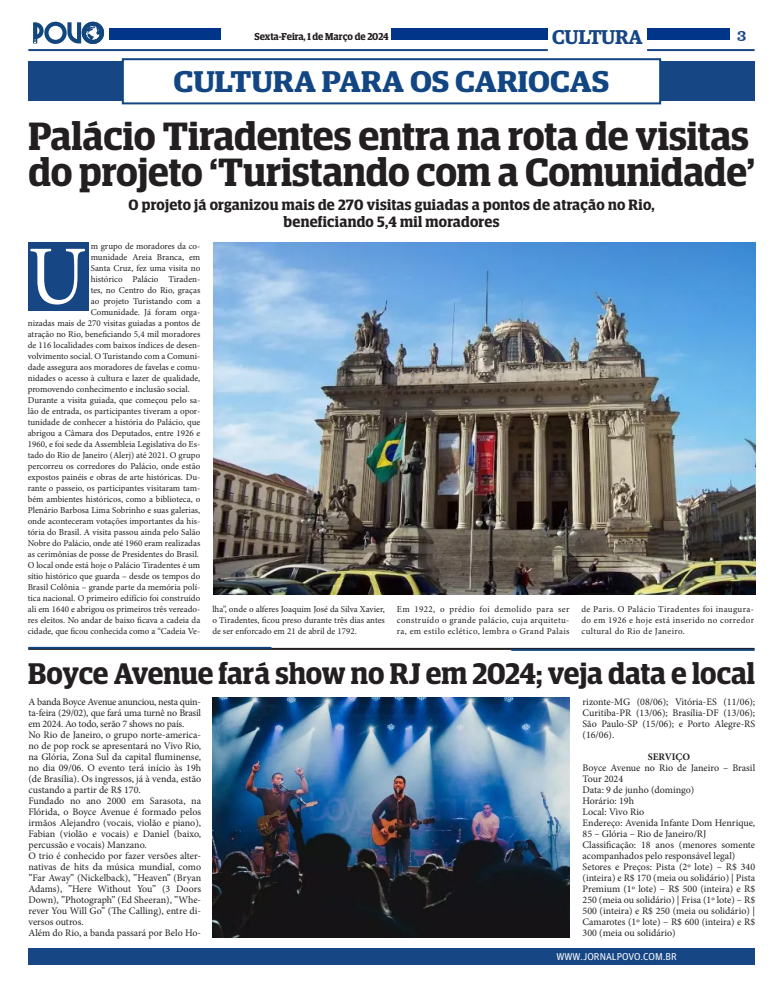
<style>
.page{position:relative;width:783px;height:993px;background:#fff}
.page>*{position:absolute;margin:0;border:0;box-sizing:border-box;transform-origin:0 0}
.t1{font:83.8px "Minion Pro";color:#fff;scale:.95 1}
.t2{font:600 39.5px/36.8px "Guardian Egyptian Display";letter-spacing:-.005em;color:#231f20}
.t3{font:600 30px "Guardian Egyptian Display";color:#114683;scale:1.1 1}
.t4{font:600 29.9px "Guardian Egyptian Display";letter-spacing:-.005em;color:#231f20}
.t5{font:600 20px "Guardian Egyptian";letter-spacing:-.02em;color:#174685}
.t6{font:16px "Clarendon BT";color:#174685}
.t7{font:600 15px/17px "Guardian Egyptian Display";letter-spacing:.015em;color:#231f20;text-align:center}
.t8{font:10px/11px "Minion Pro";color:#231f20;text-align:justify}
.t9{font:600 10px "Guardian Egyptian Display";color:#231f20}
.t10{font:10px "Guardian Agate Sans G1 D Regular";color:#fff}
.t11{font:700 10px "Minion Pro";letter-spacing:-.005em;color:#231f20}
.t12{font:9px/11px "Minion Pro";color:#231f20;text-align:justify}
</style>
<div class="page">
<div style="left:28px;top:947px;width:726px;height:17px;background:#174685"></div>
<svg style="left:33px;top:22px;width:71px;height:22px"></svg>
<div style="left:647px;top:28px;width:82px;height:12px;background:#003589"></div>
<hr style="left:647px;top:49px;width:107px;height:2px;background:#174685">
<div style="left:391px;top:28px;width:156px;height:12px;background:#003589"></div>
<hr style="left:28px;top:49px;width:519px;height:2px;background:#174685">
<div style="left:109px;top:28px;width:112px;height:12px;background:#003589"></div>
<div style="left:28px;top:61px;width:726px;height:40px;background:#174685"></div>
<div style="left:123px;top:59px;width:537px;height:44px;background:#fff"></div>
<div style="left:122px;top:58px;width:539px;height:46px;border:2px solid #114682"></div>
<hr style="left:28px;top:647px;width:726px;height:2px;background:#231f20">
<hr style="left:28px;top:646px;width:243px;height:2px;background:#114683">
<hr style="left:511px;top:648px;width:243px;height:2px;background:#114683">
<img style="left:212px;top:697px;width:357px;height:239px">
<img style="left:214px;top:242px;width:541px;height:352px">
<div style="left:28px;top:242px;width:60px;height:69px;background:#174685"></div>
<p class="t9" style="left:254px;top:31px;width:136px">Sexta-Feira, 1 de Março de 2024</p>
<h3 class="t5" style="left:552px;top:22px;width:92px">CULTURA</h3>
<h3 class="t6" style="left:736px;top:25px;width:11px">3</h3>
<p class="t3" style="left:173px;top:65px;width:397px">CULTURA PARA OS CARIOCAS</p>
<p class="t2" style="left:28px;top:117px;width:728px">Palácio Tiradentes entra na rota de visitas do projeto ‘Turistando com a Comunidade’</p>
<p class="t7" style="left:128px;top:196px;width:527px">O projeto já organizou mais de 270 visitas guiadas a pontos de atração no Rio, beneficiando 5,4 mil moradores</p>
<p class="t12" style="left:91px;top:241px;width:111px">m grupo de moradores da co-</p>
<p class="t12" style="left:91px;top:252px;width:111px">munidade Areia Branca, em</p>
<p class="t12" style="left:91px;top:263px;width:111px">Santa Cruz, fez uma visita no</p>
<p class="t12" style="left:91px;top:274px;width:111px">histórico Palácio Tiraden-</p>
<p class="t12" style="left:91px;top:285px;width:111px">tes, no Centro do Rio, graças</p>
<p class="t12" style="left:91px;top:296px;width:111px">ao projeto Turistando com a</p>
<p class="t12" style="left:91px;top:307px;width:111px">Comunidade. Já foram orga-</p>
<p class="t12" style="left:28px;top:318px;width:174px">nizadas mais de 270 visitas guiadas a pontos de</p>
<p class="t12" style="left:28px;top:329px;width:174px">atração no Rio, beneficiando 5,4 mil moradores</p>
<p class="t12" style="left:28px;top:340px;width:174px">de 116 localidades com baixos índices de desen-</p>
<p class="t12" style="left:28px;top:351px;width:174px">volvimento social. O Turistando com a Comuni-</p>
<p class="t12" style="left:28px;top:362px;width:174px">dade assegura aos moradores de favelas e comu-</p>
<p class="t12" style="left:28px;top:373px;width:174px">nidades o acesso à cultura e lazer de qualidade,</p>
<p class="t12" style="left:28px;top:384px;width:163px">promovendo conhecimento e inclusão social.</p>
<p class="t12" style="left:28px;top:395px;width:174px">Durante a visita guiada, que começou pelo sa&shy;lão de entrada, os participantes tiveram a opor&shy;tunidade de conhecer a história do Palácio, que abrigou a Câmara dos Deputados, entre 1926 e 1960, e foi sede da Assembleia Legislativa do Es&shy;tado do Rio de Janeiro (Alerj) até 2021. O grupo percorreu os corredores do Palácio, onde estão expostos painéis e obras de arte históricas. Du&shy;rante o passeio, os participantes visitaram tam&shy;bém ambientes históricos, como a biblioteca, o Plenário Barbosa Lima Sobrinho e suas galerias, onde aconteceram votações importantes da his&shy;tória do Brasil. A visita passou ainda pelo Salão Nobre do Palácio, onde até 1960 eram realizadas as cerimônias de posse de Presidentes do Brasil.</p>
<p class="t12" style="left:28px;top:560px;width:174px">O local onde está hoje o Palácio Tiradentes é um sítio histórico que guarda – desde os tempos do Brasil Colônia – grande parte da memória polí&shy;tica nacional. O primeiro edifício foi construído ali em 1640 e abrigou os primeiros três vereado&shy;res eleitos. No andar de baixo ficava a cadeia da cidade, que ficou conhecida como a “Cadeia Ve-</p>
<p class="t1" style="left:28px;top:220px;width:63px">U</p>
<p class="t12" style="left:212px;top:604px;width:174px">lha”, onde o alferes Joaquim José da Silva Xavier, o Tiradentes, ficou preso durante três dias antes de ser enforcado em 21 de abril de 1792.</p>
<p class="t12" style="left:397px;top:603px;width:174px">Em 1922, o prédio foi demolido para ser construído o grande palácio, cuja arquitetu&shy;ra, em estilo eclético, lembra o Grand Palais</p>
<p class="t12" style="left:581px;top:603px;width:174px">de Paris. O Palácio Tiradentes foi inaugura&shy;do em 1926 e hoje está inserido no corredor cultural do Rio de Janeiro.</p>
<p class="t4" style="left:28px;top:656px;width:728px">Boyce Avenue fará show no RJ em 2024; veja data e local</p>
<p class="t8" style="left:28px;top:696px;width:174px">A banda Boyce Avenue anunciou, nesta quin&shy;ta-feira (29/02), que fará uma turnê no Brasil em 2024. Ao todo, serão 7 shows no país.</p>
<p class="t8" style="left:28px;top:729px;width:174px">No Rio de Janeiro, o grupo norte-america&shy;no de pop rock se apresentará no Vivo Rio, na Glória, Zona Sul da capital fluminense, no dia 09/06. O evento terá início às 19h (de Brasília). Os ingressos, já à venda, estão custando a partir de R$ 170.</p>
<p class="t8" style="left:28px;top:795px;width:174px">Fundado no ano 2000 em Sarasota, na Flórida, o Boyce Avenue é formado pelos irmãos Alejandro (vocais, violão e piano), Fabian (violão e vocais) e Daniel (baixo, percussão e vocais) Manzano.</p>
<p class="t8" style="left:28px;top:850px;width:174px">O trio é conhecido por fazer versões alter&shy;nativas de hits da música mundial, como ”Far Away” (Nickelback), ”Heaven” (Bryan Adams), ”Here Without You” (3 Doors Down), ”Photograph” (Ed Sheeran), ”Whe&shy;rever You Will Go” (The Calling), entre di&shy;versos outros.</p>
<p class="t8" style="left:28px;top:927px;width:174px">Além do Rio, a banda passará por Belo Ho-</p>
<p class="t8" style="left:582px;top:696px;width:174px">rizonte-MG (08/06); Vitória-ES (11/06); Curitiba-PR (13/06); Brasília-DF (13/06); São Paulo-SP (15/06); e Porto Alegre-RS (16/06).</p>
<p class="t11" style="left:647px;top:749px;width:44px">SERVIÇO</p>
<p class="t8" style="left:582px;top:762px;width:174px">Boyce Avenue no Rio de Janeiro – Brasil<br>Tour 2024</p>
<p class="t8" style="left:582px;top:784px;width:113px">Data: 9 de junho (domingo)</p>
<p class="t8" style="left:582px;top:795px;width:53px">Horário: 19h</p>
<p class="t8" style="left:582px;top:806px;width:63px">Local: Vivo Rio</p>
<p class="t8" style="left:582px;top:817px;width:174px">Endereço: Avenida Infante Dom Henrique,<br>85 – Glória – Rio de Janeiro/RJ</p>
<p class="t8" style="left:582px;top:839px;width:174px">Classificação: 18 anos (menores somente acompanhados pelo responsável legal)</p>
<p class="t8" style="left:582px;top:861px;width:174px">Setores e Preços: Pista (2º lote) – R$ 340 (inteira) e R$ 170 (meia ou solidário) | Pista Premium (1º lote) – R$ 500 (inteira) e R$ 250 (meia ou solidário) | Frisa (1º lote) – R$ 500 (inteira) e R$ 250 (meia ou solidário) | Camarotes (1º lote) – R$ 600 (inteira) e R$ 300 (meia ou solidário)</p>
<p class="t10" style="left:556px;top:949px;width:122px">WWW.JORNALPOVO.COM.BR</p>
</div>
